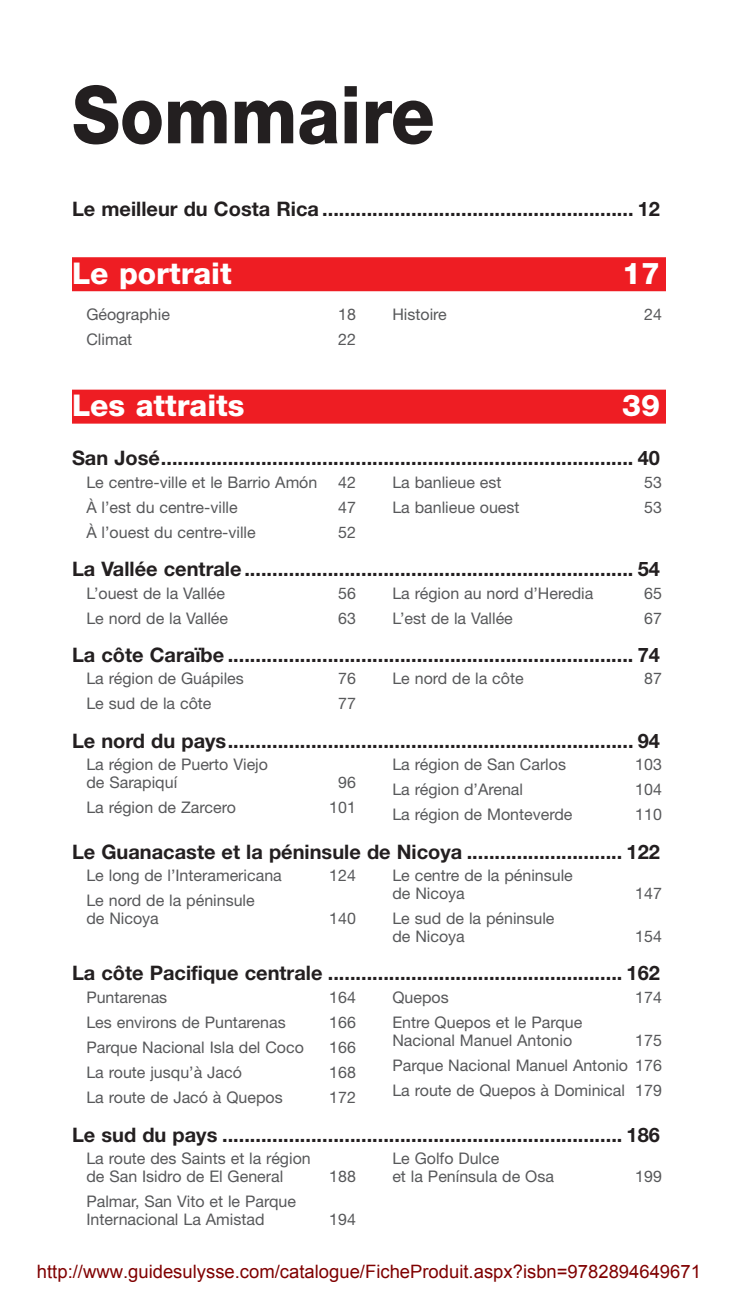
<style>
.page{position:relative;width:738px;height:1296px;background:#fff}
.page>*{position:absolute;margin:0;border:0;box-sizing:border-box;transform-origin:0 0}
.t1{font:800 80px "Helvetica Neue LT Std";color:#231f20;scale:.9 1}
.t2{font:800 30px "Helvetica Neue LT Std";color:#fff}
.t3{font:700 20px "Helvetica Neue LT Std";color:#231f20}
.t4{font:18.4px "Arial";color:#800000}
.t5{font:16px/18px "Helvetica Neue LT Std";color:#57585a}
</style>
<div class="page">
<div style="left:72px;top:257px;width:594px;height:34px;background:#ee1d23"></div>
<div style="left:72px;top:390px;width:594px;height:34px;background:#ee1d23"></div>
<h1 class="t1" style="left:72px;top:67px;width:405px">Sommaire</h1>
<p class="t3" style="left:72px;top:196px;width:589px">Le meilleur du Costa Rica ........................................................ 12</p>
<h2 class="t2" style="left:72px;top:255px;width:161px">Le portrait</h2>
<h2 class="t2" style="left:622px;top:255px;width:39px">17</h2>
<p class="t5" style="left:86px;top:305px;width:85px">Géographie</p>
<p class="t5" style="left:338px;top:305px;width:19px">18</p>
<p class="t5" style="left:86px;top:330px;width:47px">Climat</p>
<p class="t5" style="left:338px;top:330px;width:19px">22</p>
<p class="t5" style="left:392px;top:305px;width:56px">Histoire</p>
<p class="t5" style="left:644px;top:305px;width:19px">24</p>
<h2 class="t2" style="left:72px;top:388px;width:174px">Les attraits</h2>
<h2 class="t2" style="left:622px;top:388px;width:39px">39</h2>
<p class="t3" style="left:72px;top:446px;width:589px">San José..................................................................................... 40</p>
<p class="t5" style="left:86px;top:473px;width:233px">Le centre-ville et le Barrio Amón</p>
<p class="t5" style="left:338px;top:473px;width:19px">42</p>
<p class="t5" style="left:86px;top:498px;width:153px">À l’est du centre-ville</p>
<p class="t5" style="left:338px;top:498px;width:19px">47</p>
<p class="t5" style="left:86px;top:523px;width:171px">À l’ouest du centre‑ville</p>
<p class="t5" style="left:338px;top:523px;width:19px">52</p>
<p class="t5" style="left:392px;top:473px;width:111px">La banlieue est</p>
<p class="t5" style="left:644px;top:473px;width:19px">53</p>
<p class="t5" style="left:392px;top:498px;width:129px">La banlieue ouest</p>
<p class="t5" style="left:644px;top:498px;width:19px">53</p>
<p class="t3" style="left:72px;top:557px;width:589px">La Vallée centrale...................................................................... 54</p>
<p class="t5" style="left:86px;top:584px;width:140px">L’ouest de la Vallée</p>
<p class="t5" style="left:338px;top:584px;width:19px">56</p>
<p class="t5" style="left:86px;top:609px;width:143px">Le nord de la Vallée</p>
<p class="t5" style="left:338px;top:609px;width:19px">63</p>
<p class="t5" style="left:392px;top:584px;width:202px">La région au nord d’Heredia</p>
<p class="t5" style="left:644px;top:584px;width:19px">65</p>
<p class="t5" style="left:392px;top:609px;width:122px">L’est de la Vallée</p>
<p class="t5" style="left:644px;top:609px;width:19px">67</p>
<p class="t3" style="left:72px;top:642px;width:589px">La côte Caraïbe ......................................................................... 74</p>
<p class="t5" style="left:86px;top:669px;width:159px">La région de Guápiles</p>
<p class="t5" style="left:338px;top:669px;width:19px">76</p>
<p class="t5" style="left:86px;top:695px;width:127px">Le sud de la côte</p>
<p class="t5" style="left:338px;top:695px;width:19px">77</p>
<p class="t5" style="left:392px;top:669px;width:133px">Le nord de la côte</p>
<p class="t5" style="left:644px;top:669px;width:19px">87</p>
<p class="t3" style="left:72px;top:728px;width:589px">Le nord du pays......................................................................... 94</p>
<p class="t5" style="left:86px;top:755px;width:183px">La région de Puerto Viejo de Sarapiquí</p>
<p class="t5" style="left:392px;top:755px;width:175px">La région de San Carlos</p>
<p class="t5" style="left:635px;top:755px;width:28px">103</p>
<p class="t5" style="left:392px;top:780px;width:132px">La région d’Arenal</p>
<p class="t5" style="left:635px;top:780px;width:28px">104</p>
<p class="t5" style="left:392px;top:805px;width:182px">La région de Monteverde</p>
<p class="t5" style="left:635px;top:805px;width:28px">110</p>
<p class="t3" style="left:72px;top:839px;width:589px">Le Guanacaste et la péninsule de Nicoya ............................ 122</p>
<p class="t5" style="left:86px;top:866px;width:197px">Le long de l’Interamericana</p>
<p class="t5" style="left:329px;top:866px;width:28px">124</p>
<p class="t5" style="left:86px;top:891px;width:170px">Le nord de la péninsule de Nicoya</p>
<p class="t5" style="left:338px;top:773px;width:19px">96</p>
<p class="t5" style="left:86px;top:798px;width:151px">La région de Zarcero</p>
<p class="t5" style="left:329px;top:798px;width:28px">101</p>
<p class="t5" style="left:392px;top:866px;width:182px">Le centre de la péninsule de Nicoya</p>
<p class="t5" style="left:635px;top:884px;width:28px">147</p>
<p class="t5" style="left:392px;top:909px;width:164px">Le sud de la péninsule de Nicoya</p>
<p class="t5" style="left:329px;top:909px;width:28px">140</p>
<p class="t5" style="left:635px;top:927px;width:28px">154</p>
<p class="t3" style="left:72px;top:961px;width:589px">La côte Pacifique centrale ..................................................... 162</p>
<p class="t5" style="left:86px;top:988px;width:82px">Puntarenas</p>
<p class="t5" style="left:329px;top:988px;width:28px">164</p>
<p class="t5" style="left:86px;top:1013px;width:201px">Les environs de Puntarenas</p>
<p class="t5" style="left:329px;top:1013px;width:28px">166</p>
<p class="t5" style="left:86px;top:1038px;width:219px">Parque Nacional Isla del Coco</p>
<p class="t5" style="left:329px;top:1038px;width:28px">166</p>
<p class="t5" style="left:86px;top:1063px;width:157px">La route jusqu’à Jacó</p>
<p class="t5" style="left:329px;top:1063px;width:28px">168</p>
<p class="t5" style="left:86px;top:1088px;width:198px">La route de Jacó à Quepos</p>
<p class="t5" style="left:329px;top:1088px;width:28px">172</p>
<p class="t5" style="left:392px;top:988px;width:58px">Quepos</p>
<p class="t5" style="left:635px;top:988px;width:28px">174</p>
<p class="t5" style="left:392px;top:1013px;width:191px">Entre Quepos et le Parque<br>Nacional Manuel Antonio</p>
<p class="t5" style="left:392px;top:1027px;width:271px;line-height:25.2px;text-align:justify;text-indent:243px">175<br>Parque Nacional Manuel Antonio 176<br>La route de Quepos à Dominical 179</p>
<p class="t3" style="left:72px;top:1122px;width:589px">Le sud du pays ........................................................................ 186</p>
<p class="t5" style="left:86px;top:1149px;width:226px">La route des Saints et la région de San Isidro de El General</p>
<p class="t5" style="left:392px;top:1149px;width:163px">Le Golfo Dulce<br>et la Península de Osa</p>
<p class="t5" style="left:329px;top:1167px;width:28px">188</p>
<p class="t5" style="left:635px;top:1167px;width:28px">199</p>
<p class="t5" style="left:86px;top:1192px;width:211px">Palmar, San Vito et le Parque<br>Internacional La Amistad</p>
<p class="t5" style="left:329px;top:1210px;width:28px">194</p>
<p class="t4" style="left:37px;top:1259px;width:666px">http://www.guidesulysse.com/catalogue/FicheProduit.aspx?isbn=9782894649671</p>
</div>
